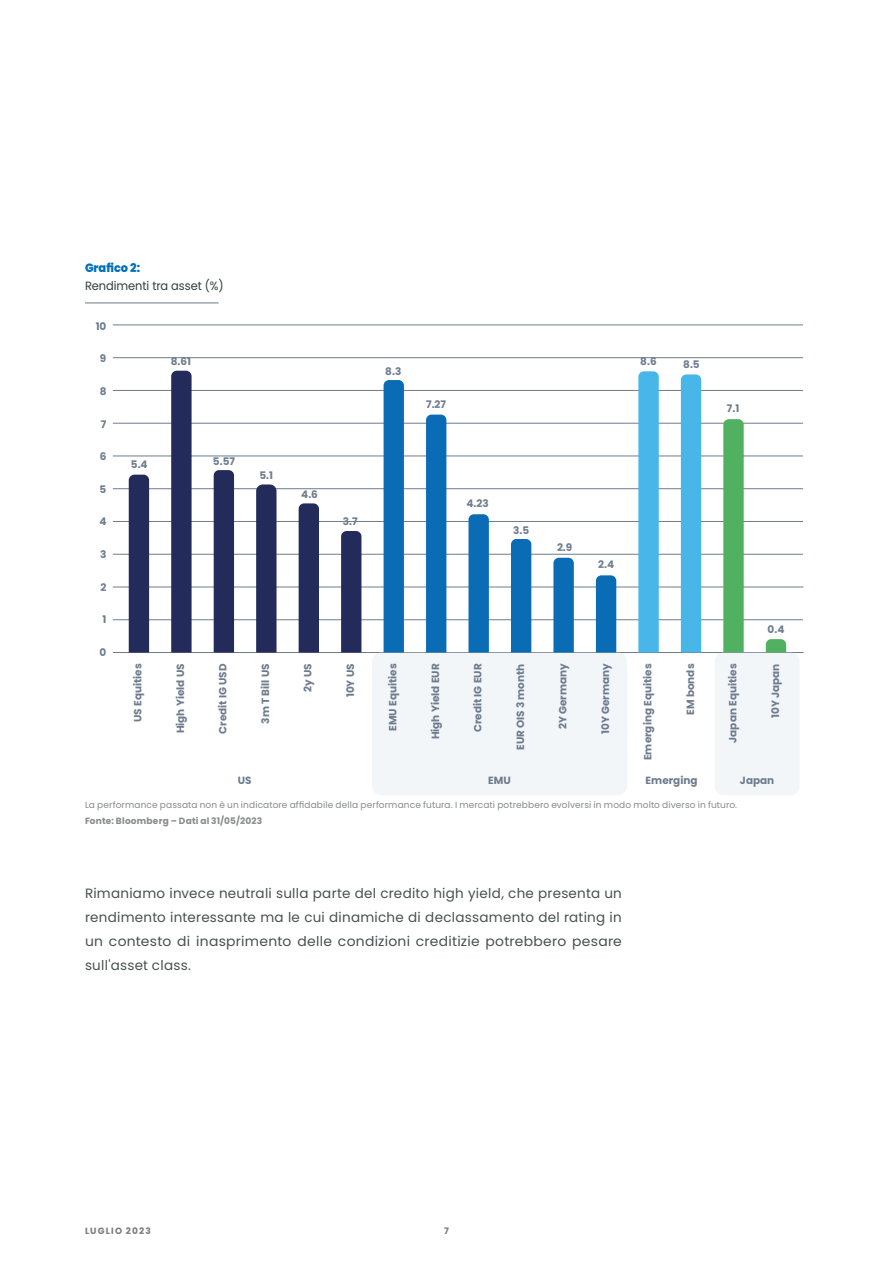
<style>
.page{position:relative;width:893px;height:1263px;background:#fff}
.page>*{position:absolute;margin:0;border:0;box-sizing:border-box;transform-origin:0 0}
.t1{font:13.5px/24px "Poppins";letter-spacing:.02em;color:#475151;text-align:justify}
.t2{font:12px "Poppins";letter-spacing:-.005em;color:#323d3e;scale:.95 1}
.t3{font:800 12px "Poppins";letter-spacing:-.005em;color:#0070ba;scale:.95 1}
.t4{font:700 10.5px "Poppins";color:#6e7c8d}
.t5{font:9px "Poppins";letter-spacing:.015em;color:#858b8b}
.t6{font:700 9px "Poppins";letter-spacing:.025em;color:#858b8b}
.t7{font:700 9px "Poppins";letter-spacing:.13em;color:#7c7b7b}
</style>
<div class="page">
<hr style="left:85px;top:303px;width:134px;height:1px;background:#6b7a8a">
<hr style="left:113px;top:456px;width:690px;height:1px;background:#6e7c8d">
<hr style="left:113px;top:521px;width:690px;height:1px;background:#6e7c8d">
<hr style="left:113px;top:390px;width:690px;height:1px;background:#6e7c8d">
<hr style="left:113px;top:357px;width:690px;height:1px;background:#6e7c8d">
<hr style="left:113px;top:423px;width:690px;height:1px;background:#6e7c8d">
<hr style="left:113px;top:587px;width:690px;height:1px;background:#6e7c8d">
<hr style="left:113px;top:488px;width:690px;height:1px;background:#6e7c8d">
<hr style="left:113px;top:619px;width:690px;height:1px;background:#6e7c8d">
<hr style="left:113px;top:652px;width:690px;height:1px;background:#6e7c8d">
<hr style="left:113px;top:554px;width:690px;height:1px;background:#6e7c8d">
<hr style="left:113px;top:325px;width:690px;height:1px;background:#6e7c8d">
<div style="left:372px;top:652px;width:255px;height:143px;background:#f2f6f9;border-radius:9px"></div>
<div style="left:715px;top:652px;width:85px;height:143px;background:#f2f6f9;border-radius:9px"></div>
<div style="left:129px;top:475px;width:20px;height:177px;background:#232b5b"></div>
<svg style="left:171px;top:371px;width:21px;height:281px;background:#293160"></svg>
<div style="left:214px;top:470px;width:20px;height:182px;background:#232b5b"></div>
<div style="left:256px;top:484px;width:20px;height:168px;background:#232b5b"></div>
<div style="left:299px;top:503px;width:20px;height:149px;background:#232b5b"></div>
<div style="left:341px;top:531px;width:20px;height:121px;background:#232b5b"></div>
<div style="left:384px;top:380px;width:20px;height:272px;background:#096cb5"></div>
<div style="left:426px;top:415px;width:20px;height:237px;background:#096cb5"></div>
<svg style="left:468px;top:514px;width:21px;height:138px;background:#1171b7"></svg>
<div style="left:511px;top:539px;width:20px;height:113px;background:#096cb5"></div>
<svg style="left:553px;top:558px;width:21px;height:94px;background:#1171b7"></svg>
<div style="left:596px;top:575px;width:20px;height:77px;background:#096cb5"></div>
<svg style="left:638px;top:371px;width:21px;height:281px;background:#4eb8e9"></svg>
<div style="left:681px;top:374px;width:20px;height:278px;background:#48b6e9"></div>
<svg style="left:723px;top:419px;width:21px;height:233px;background:#55b365"></svg>
<svg style="left:766px;top:639px;width:20px;height:13px"></svg>
<p class="t3" style="left:85px;top:261px;width:60px">Grafico 2:</p>
<p class="t2" style="left:85px;top:279px;width:147px">Rendimenti tra asset (%)</p>
<p class="t4" style="left:96px;top:320px;width:12px">10</p>
<p class="t4" style="left:100px;top:352px;width:8px">9</p>
<p class="t4" style="left:100px;top:385px;width:8px">8</p>
<p class="t4" style="left:101px;top:418px;width:7px">7</p>
<p class="t4" style="left:100px;top:450px;width:8px">6</p>
<p class="t4" style="left:100px;top:483px;width:8px">5</p>
<p class="t4" style="left:99px;top:516px;width:9px">4</p>
<p class="t4" style="left:100px;top:548px;width:8px">3</p>
<p class="t4" style="left:100px;top:581px;width:7px">2</p>
<p class="t4" style="left:102px;top:614px;width:5px">1</p>
<p class="t4" style="left:100px;top:646px;width:8px">0</p>
<p class="t4" style="left:171px;top:356px;width:22px">8.61</p>
<p class="t4" style="left:131px;top:458px;width:18px">5.4</p>
<p class="t4" style="left:213px;top:455px;width:24px">5.57</p>
<p class="t4" style="left:259px;top:469px;width:15px">5.1</p>
<p class="t4" style="left:385px;top:365px;width:18px">8.3</p>
<p class="t4" style="left:426px;top:398px;width:22px">7.27</p>
<p class="t4" style="left:640px;top:355px;width:18px">8.6</p>
<p class="t4" style="left:683px;top:359px;width:18px">8.5</p>
<p class="t4" style="left:727px;top:402px;width:14px">7.1</p>
<p class="t4" style="left:301px;top:488px;width:18px">4.6</p>
<p class="t4" style="left:343px;top:515px;width:16px">3.7</p>
<p class="t4" style="left:467px;top:497px;width:24px">4.23</p>
<p class="t4" style="left:513px;top:524px;width:18px">3.5</p>
<p class="t4" style="left:557px;top:541px;width:17px">2.9</p>
<p class="t4" style="left:598px;top:558px;width:17px">2.4</p>
<p class="t4" style="left:768px;top:623px;width:18px">0.4</p>
<p class="t4" style="left:132px;top:722px;width:60px;rotate:-90deg">US Equities</p>
<p class="t4" style="left:174px;top:733px;width:71px;rotate:-90deg">High Yield US</p>
<p class="t4" style="left:217px;top:734px;width:72px;rotate:-90deg">Credit IG USD</p>
<p class="t4" style="left:259px;top:724px;width:62px;rotate:-90deg">3m T Bill US</p>
<p class="t4" style="left:302px;top:692px;width:30px;rotate:-90deg">2y US</p>
<p class="t4" style="left:344px;top:697px;width:35px;rotate:-90deg">10Y US</p>
<p class="t4" style="left:387px;top:731px;width:69px;rotate:-90deg">EMU Equities</p>
<p class="t4" style="left:429px;top:739px;width:77px;rotate:-90deg">High Yield EUR</p>
<p class="t4" style="left:472px;top:732px;width:70px;rotate:-90deg">Credit IG EUR</p>
<p class="t4" style="left:514px;top:750px;width:88px;rotate:-90deg">EUR OIS 3 month</p>
<p class="t4" style="left:557px;top:729px;width:67px;rotate:-90deg">2Y Germany</p>
<p class="t4" style="left:599px;top:734px;width:72px;rotate:-90deg">10Y Germany</p>
<p class="t4" style="left:642px;top:760px;width:98px;rotate:-90deg">Emerging Equities</p>
<p class="t4" style="left:684px;top:715px;width:53px;rotate:-90deg">EM bonds</p>
<p class="t4" style="left:727px;top:743px;width:80px;rotate:-90deg">Japan Equities</p>
<p class="t4" style="left:769px;top:718px;width:56px;rotate:-90deg">10Y Japan</p>
<p class="t4" style="left:488px;top:774px;width:24px">EMU</p>
<p class="t4" style="left:646px;top:774px;width:53px">Emerging</p>
<p class="t4" style="left:740px;top:774px;width:36px">Japan</p>
<p class="t4" style="left:238px;top:774px;width:15px">US</p>
<p class="t5" style="left:85px;top:800px;width:654px">La performance passata non è un indicatore affidabile della performance futura. I mercati potrebbero evolversi in modo molto diverso in futuro.</p>
<p class="t6" style="left:85px;top:816px;width:179px">Fonte: Bloomberg – Dati al 31/05/2023</p>
<p class="t1" style="left:85px;top:881px;width:538px">Rimaniamo invece neutrali sulla parte del credito high yield, che presenta un rendimento interessante ma le cui dinamiche di declassamento del rating in un contesto di inasprimento delle condizioni creditizie potrebbero pesare sull'asset class.</p>
<p class="t7" style="left:85px;top:1225px;width:67px">LUGLIO 2023</p>
<p class="t7" style="left:444px;top:1225px;width:6px">7</p>
</div>
